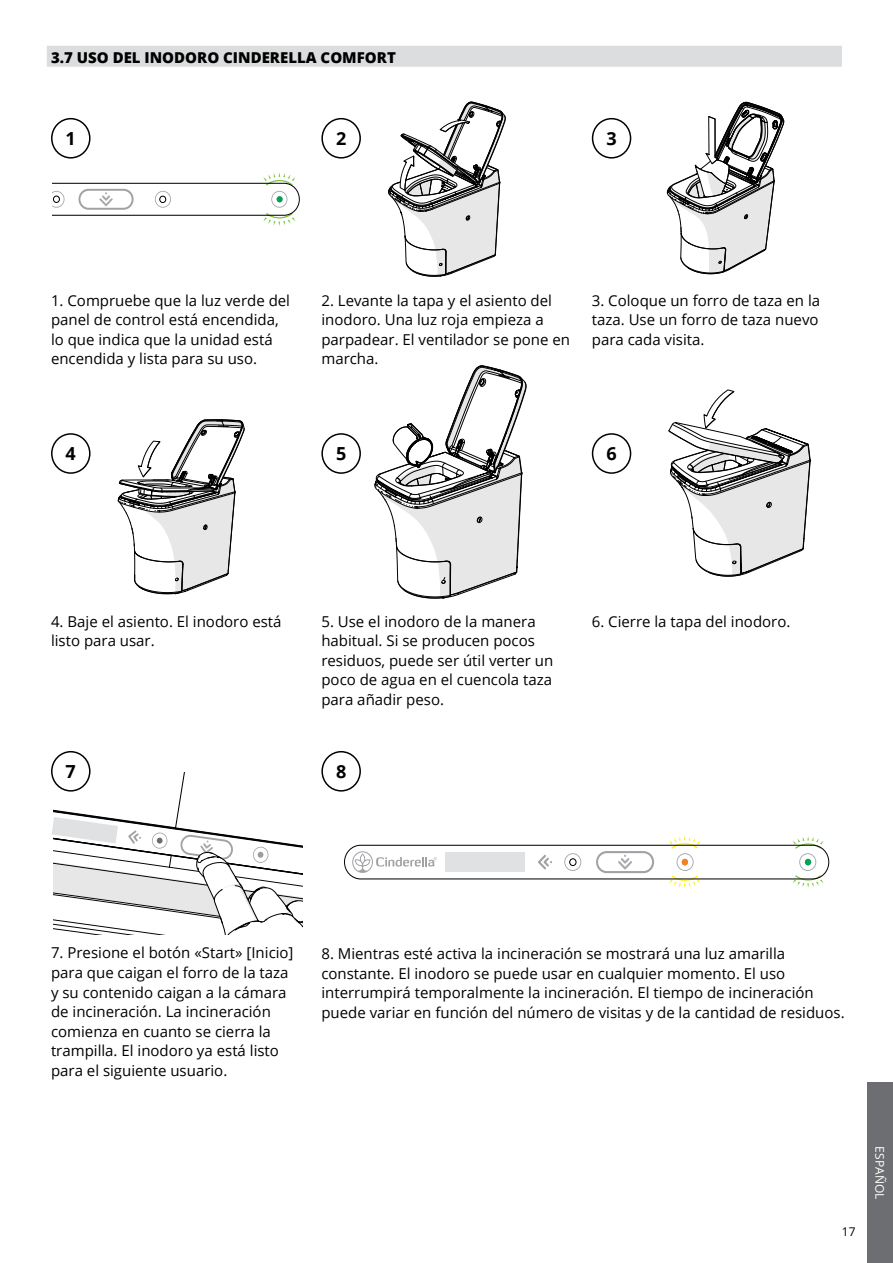
<style>
.page{position:relative;width:893px;height:1263px;background:#fff}
.page>*{position:absolute;margin:0;border:0;box-sizing:border-box;transform-origin:0 0}
.t1{font:700 18px "Open Sans";color:#000}
.t2{font:15px/19.5px "Open Sans";color:#000}
.t3{font:800 15px "Open Sans";color:#000}
.t4{font:12px "Open Sans";color:#fff}
.t5{font:12px "Open Sans";color:#000}
</style>
<div class="page">
<div style="left:867px;top:1082px;width:26px;height:181px;background:#6d6e71"></div>
<div style="left:47px;top:46px;width:795px;height:21px;background:#dcddde"></div>
<svg style="left:388px;top:102px;width:118px;height:175px"></svg>
<svg style="left:668px;top:390px;width:143px;height:186px"></svg>
<svg style="left:667px;top:102px;width:117px;height:173px"></svg>
<svg style="left:374px;top:365px;width:152px;height:234px"></svg>
<div style="left:592px;top:118px;width:39px;height:41px;border:2px solid #000;border-radius:50%"></div>
<div style="left:51px;top:433px;width:40px;height:41px;border:2px solid #000;border-radius:50%"></div>
<div style="left:321px;top:433px;width:40px;height:41px;border:2px solid #000;border-radius:50%"></div>
<div style="left:592px;top:433px;width:39px;height:41px;border:2px solid #000;border-radius:50%"></div>
<div style="left:51px;top:751px;width:40px;height:41px;border:2px solid #000;border-radius:50%"></div>
<div style="left:51px;top:118px;width:40px;height:41px;border:2px solid #000;border-radius:50%"></div>
<div style="left:321px;top:118px;width:40px;height:41px;border:2px solid #000;border-radius:50%"></div>
<svg style="left:117px;top:419px;width:127px;height:175px"></svg>
<div style="left:321px;top:751px;width:40px;height:41px;border:2px solid #000;border-radius:50%"></div>
<svg style="left:52px;top:173px;width:247px;height:53px"></svg>
<div style="left:53px;top:196px;width:7px;height:7px;border:1px solid #000;border-radius:50%"></div>
<svg style="left:51px;top:773px;width:255px;height:161px"></svg>
<svg style="left:538px;top:855px;width:14px;height:14px"></svg>
<svg style="left:352px;top:851px;width:85px;height:22px"></svg>
<svg style="left:596px;top:851px;width:58px;height:22px"></svg>
<div style="left:445px;top:852px;width:80px;height:20px;background:#e0e1e2"></div>
<svg style="left:793px;top:836px;width:31px;height:52px"></svg>
<svg style="left:669px;top:836px;width:31px;height:52px"></svg>
<div style="left:344px;top:845px;width:485px;height:34px;border:1px solid #000;border-radius:16px"></div>
<svg style="left:564px;top:853px;width:17px;height:18px"></svg>
<div style="left:570px;top:859px;width:6px;height:7px;border:1px solid #000;border-radius:50%"></div>
<p class="t3" style="left:51px;top:46px;width:346px">3.7 USO DEL INODORO CINDERELLA COMFORT</p>
<p class="t1" style="left:66px;top:126px;width:12px">1</p>
<p class="t1" style="left:336px;top:126px;width:12px">2</p>
<p class="t1" style="left:606px;top:126px;width:12px">3</p>
<p class="t2" style="left:51px;top:290px;width:241px">1. Compruebe que la luz verde del panel de control está encendida, lo que indica que la unidad está encendida y lista para su uso.</p>
<p class="t2" style="left:321px;top:290px;width:250px">2. Levante la tapa y el asiento del inodoro. Una luz roja empieza a parpadear. El ventilador se pone en marcha.</p>
<p class="t2" style="left:592px;top:290px;width:230px;text-align:justify">3. Coloque un forro de taza en la taza. Use un forro de taza nuevo para cada visita.</p>
<p class="t1" style="left:66px;top:441px;width:12px">4</p>
<p class="t1" style="left:336px;top:441px;width:12px">5</p>
<p class="t1" style="left:606px;top:441px;width:12px">6</p>
<p class="t2" style="left:51px;top:611px;width:232px">4. Baje el asiento. El inodoro está listo para usar.</p>
<p class="t2" style="left:321px;top:611px;width:233px">5. Use el inodoro de la manera habitual. Si se producen pocos residuos, puede ser útil verter un poco de agua en el cuencola taza para añadir peso.</p>
<p class="t2" style="left:592px;top:611px;width:200px">6. Cierre la tapa del inodoro.</p>
<p class="t1" style="left:66px;top:759px;width:12px">7</p>
<p class="t1" style="left:336px;top:759px;width:12px">8</p>
<p class="t2" style="left:51px;top:943px;width:244px">7. Presione el botón «Start» [Inicio] para que caigan el forro de la taza y su contenido caigan a la cámara de incineración. La incineración comienza en cuanto se cierra la trampilla. El inodoro ya está listo para el siguiente usuario.</p>
<p class="t2" style="left:321px;top:943px;width:525px">8. Mientras esté activa la incineración se mostrará una luz amarilla constante. El inodoro se puede usar en cualquier momento. El uso interrumpirá temporalmente la incineración. El tiempo de incineración puede variar en función del número de visitas y de la cantidad de residuos.</p>
<p class="t5" style="left:842px;top:1223px;width:15px">17</p>
<p class="t4" style="left:888px;top:1146px;width:54px;rotate:90deg">ESPAÑOL</p>
</div>
